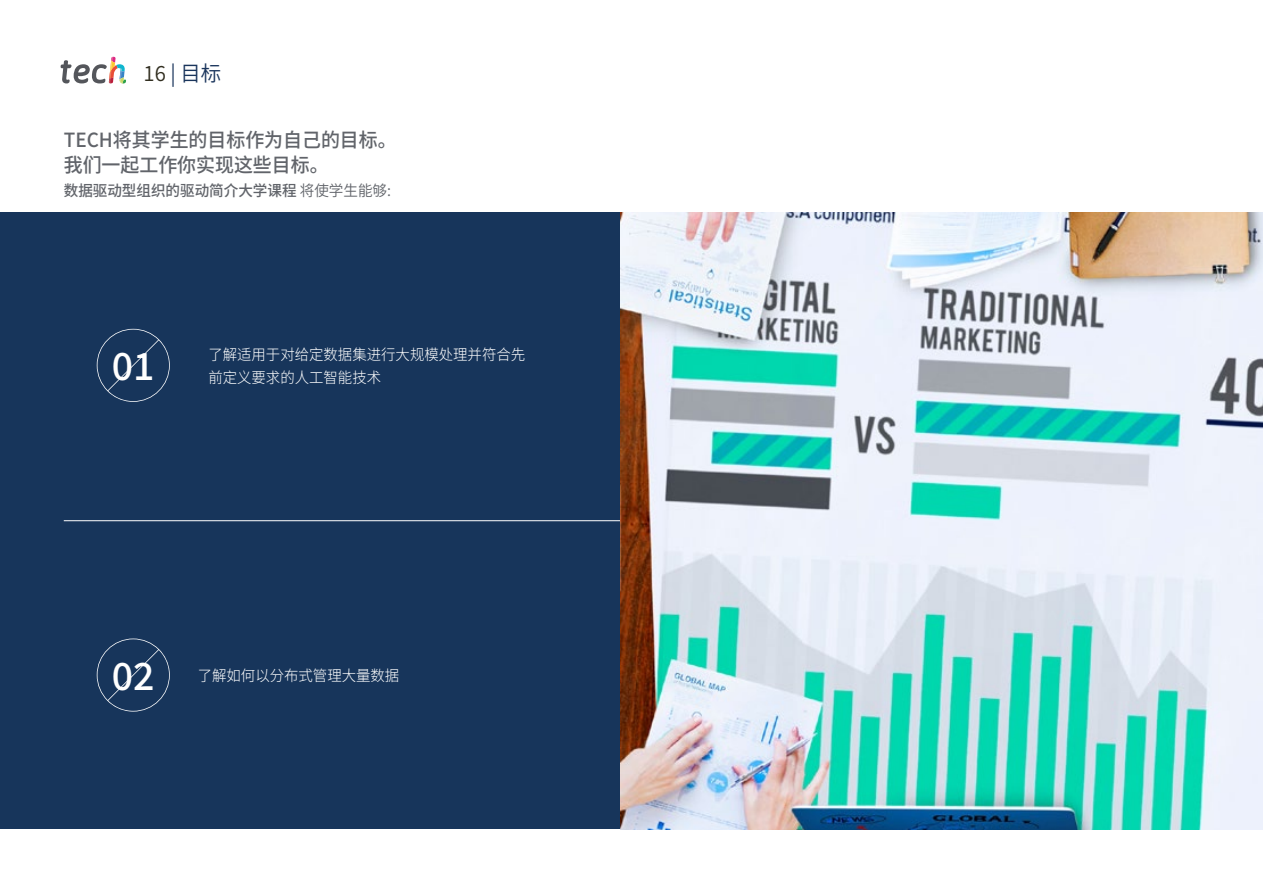
<style>
.page{position:relative;width:1263px;height:893px;background:#fff}
.page>*{position:absolute;margin:0;border:0;box-sizing:border-box;transform-origin:0 0}
.t1{font:500 37.5px "Source Han Sans CN";color:#fff}
.t2{font:21px "Source Han Sans CN";color:#1a355c}
.t3{font:500 19.5px/25.5px "Source Han Sans CN";color:#61646a}
.t4{font:300 15px "Source Han Sans CN";color:#fff;scale:.96 1}
.t5{font:500 15px "Source Han Sans CN";color:#61646a}
.s1{color:#312e20}
.s2{font-weight:400}
</style>
<div class="page">
<svg style="left:61px;top:57px;width:65px;height:27px"></svg>
<div style="left:0;top:213px;width:621px;height:616px;background:#17355b"></div>
<svg style="left:97px;top:329px;width:73px;height:73px"></svg>
<svg style="left:97px;top:638px;width:73px;height:74px"></svg>
<hr style="left:64px;top:520px;width:1199px;height:1px;background:#fff">
<img style="left:621px;top:213px;width:642px;height:616px">
<h2 class="t2" style="left:144px;top:61px;width:79px"><span class="s1">16</span> | 目标</h2>
<h3 class="t3" style="left:64px;top:127px;width:335px">TECH将其学生的目标作为自己的目标。我们一起工作你实现这些目标。</h3>
<p class="t5" style="left:64px;top:182px;width:329px">数据驱动型组织的驱动简介大学课程<span class="s2">将使学生能够:</span></p>
<h1 class="t1" style="left:112px;top:345px;width:44px">01</h1>
<p class="t4" style="left:208px;top:346px;width:331px">了解适用于对给定数据集进行大规模处理并符合先</p>
<p class="t4" style="left:208px;top:369px;width:181px">前定义要求的人工智能技术</p>
<h1 class="t1" style="left:112px;top:655px;width:44px">02</h1>
<p class="t4" style="left:198px;top:667px;width:211px">了解如何以分布式管理大量数据</p>
</div>
